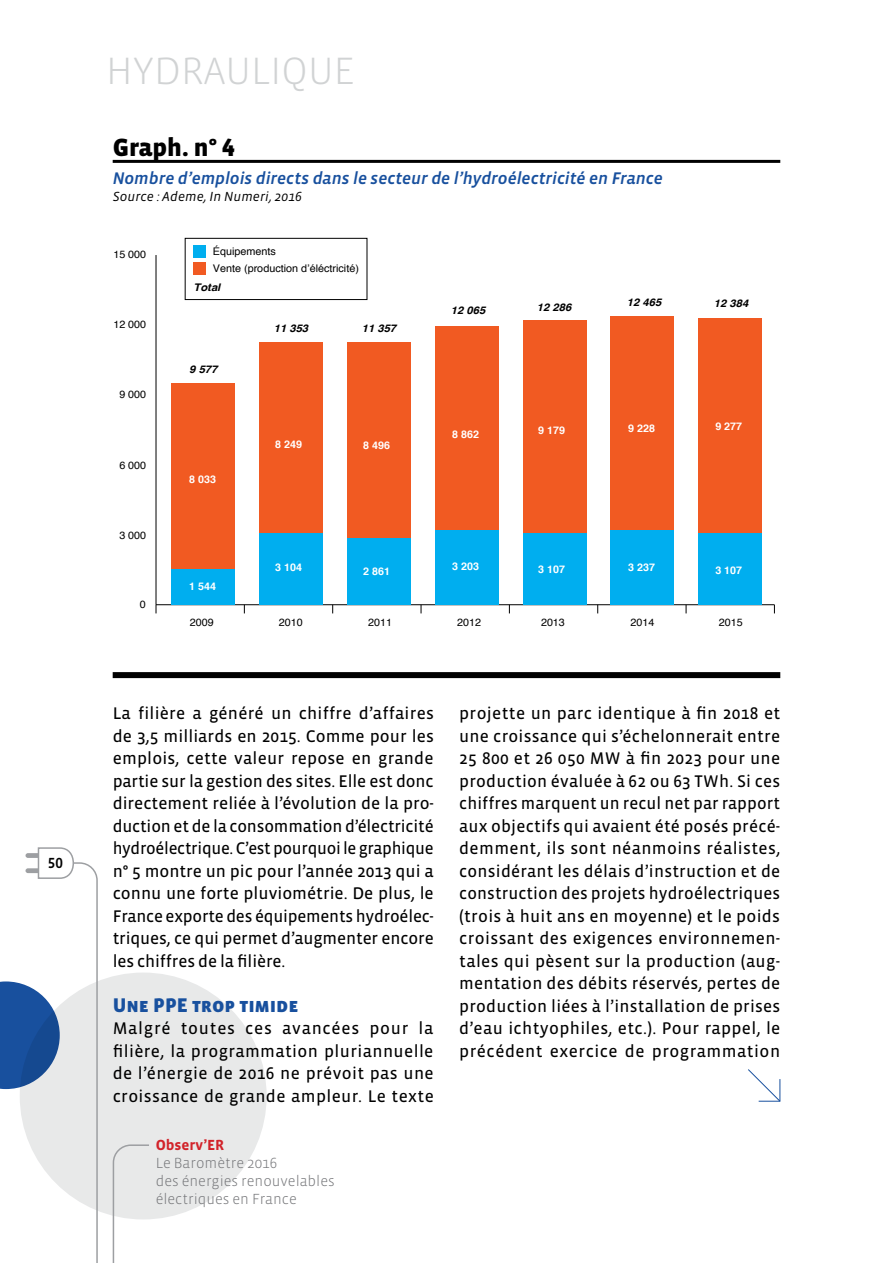
<style>
.page{position:relative;width:893px;height:1263px;background:#fff}
.page>*{position:absolute;margin:0;border:0;box-sizing:border-box;transform-origin:0 0}
.t1{font:300 39px "Vista Sans OT";color:#d1d3d4}
.t2{font:900 25.5px "Vista Sans OT";color:#000}
.t3{font:900 20.25px "Vista Sans OT";color:#18509e}
.t4{font:17.25px/22.5px "Vista Sans OT";letter-spacing:.02em;color:#000;text-align:justify}
.t5{font:italic 500 17.25px "Vista Sans OT";letter-spacing:-.005em;color:#18509e}
.t6{font:300 15px/18px "Vista Sans OT";color:#77787b}
.t7{font:700 15px "Vista Sans OT";color:#d2232a}
.t8{font:500 15px "Vista Sans OT";color:#000}
.t9{font:italic 13.5px "Vista Sans OT";letter-spacing:.005em;color:#000}
.t10{font:10.5px/17.5px "Helvetica";color:#000}
.t11{font:700 10.5px "Helvetica";color:#fff}
.t12{font:italic 700 10.5px "Helvetica";color:#000;scale:1.07 1}
</style>
<div class="page">
<div style="left:20px;top:972px;width:247px;height:247px;background:#e8e9e9;border-radius:50%"></div>
<svg style="left:112px;top:1144px;width:37px;height:119px"></svg>
<svg style="left:0;top:847px;width:99px;height:416px"></svg>
<svg style="left:748px;top:1069px;width:33px;height:33px"></svg>
<hr style="left:113px;top:160px;width:667px;height:3px;background:#000">
<hr style="left:156px;top:255px;width:1px;height:350px;background:#000">
<hr style="left:156px;top:604px;width:618px;height:1px;background:#000">
<div style="left:185px;top:238px;width:182px;height:62px;border:1px solid #000"></div>
<div style="left:193px;top:245px;width:13px;height:12px;background:#00aeef"></div>
<div style="left:193px;top:262px;width:13px;height:13px;background:#f15a22"></div>
<div style="left:171px;top:383px;width:64px;height:186px;background:#f15a22"></div>
<div style="left:259px;top:342px;width:63px;height:191px;background:#f15a22"></div>
<div style="left:347px;top:342px;width:63px;height:196px;background:#f15a22"></div>
<div style="left:435px;top:326px;width:63px;height:205px;background:#f15a22"></div>
<div style="left:523px;top:321px;width:63px;height:212px;background:#f15a22"></div>
<div style="left:611px;top:316px;width:63px;height:214px;background:#f15a22"></div>
<div style="left:699px;top:318px;width:63px;height:215px;background:#f15a22"></div>
<div style="left:171px;top:569px;width:64px;height:36px;background:#00aeef"></div>
<div style="left:259px;top:533px;width:63px;height:72px;background:#00aeef"></div>
<div style="left:347px;top:538px;width:63px;height:67px;background:#00aeef"></div>
<div style="left:435px;top:531px;width:63px;height:74px;background:#00aeef"></div>
<div style="left:523px;top:533px;width:63px;height:72px;background:#00aeef"></div>
<div style="left:611px;top:530px;width:63px;height:75px;background:#00aeef"></div>
<div style="left:699px;top:533px;width:63px;height:72px;background:#00aeef"></div>
<div style="left:113px;top:672px;width:667px;height:6px;background:#000"></div>
<p class="t8" style="left:48px;top:855px;width:17px">50</p>
<h1 class="t1" style="left:106px;top:50px;width:250px">HYDRAULIQUE</h1>
<h2 class="t2" style="left:113px;top:134px;width:124px">Graph. n° 4</h2>
<p class="t5" style="left:113px;top:169px;width:552px">Nombre d’emplois directs dans le secteur de l’hydroélectricité en France</p>
<p class="t9" style="left:113px;top:190px;width:191px">Source : Ademe, In Numeri, 2016</p>
<p class="t10" style="left:113px;top:246px;width:34px">15 000</p>
<p class="t10" style="left:113px;top:316px;width:34px">12 000</p>
<p class="t10" style="left:119px;top:386px;width:28px">9 000</p>
<p class="t10" style="left:119px;top:456px;width:28px">6 000</p>
<p class="t10" style="left:119px;top:526px;width:28px">3 000</p>
<p class="t10" style="left:140px;top:596px;width:7px">0</p>
<p class="t10" style="left:213px;top:243px;width:148px">Équipements<br>Vente (production d’éléctricité)</p>
<p class="t12" style="left:193px;top:279px;width:27px">Total</p>
<p class="t12" style="left:189px;top:360px;width:28px">9 577</p>
<p class="t11" style="left:189px;top:471px;width:28px">8 033</p>
<p class="t11" style="left:189px;top:578px;width:28px">1 544</p>
<p class="t12" style="left:274px;top:319px;width:34px">11 353</p>
<p class="t12" style="left:362px;top:319px;width:34px">11 357</p>
<p class="t11" style="left:275px;top:436px;width:28px">8 249</p>
<p class="t11" style="left:363px;top:437px;width:28px">8 496</p>
<p class="t11" style="left:275px;top:559px;width:28px">3 104</p>
<p class="t11" style="left:363px;top:563px;width:28px">2 861</p>
<p class="t12" style="left:451px;top:301px;width:34px">12 065</p>
<p class="t12" style="left:537px;top:298px;width:34px">12 286</p>
<p class="t11" style="left:452px;top:426px;width:28px">8 862</p>
<p class="t11" style="left:538px;top:422px;width:28px">9 179</p>
<p class="t11" style="left:452px;top:558px;width:28px">3 203</p>
<p class="t11" style="left:538px;top:561px;width:28px">3 107</p>
<p class="t12" style="left:627px;top:293px;width:34px">12 465</p>
<p class="t12" style="left:714px;top:294px;width:34px">12 384</p>
<p class="t11" style="left:628px;top:420px;width:28px">9 228</p>
<p class="t11" style="left:715px;top:418px;width:28px">9 277</p>
<p class="t11" style="left:628px;top:559px;width:28px">3 237</p>
<p class="t11" style="left:715px;top:562px;width:28px">3 107</p>
<p class="t10" style="left:190px;top:614px;width:25px">2009</p>
<p class="t10" style="left:279px;top:614px;width:25px">2010</p>
<p class="t10" style="left:368px;top:614px;width:25px">2011</p>
<p class="t10" style="left:457px;top:614px;width:25px">2012</p>
<p class="t10" style="left:541px;top:614px;width:25px">2013</p>
<p class="t10" style="left:630px;top:614px;width:25px">2014</p>
<p class="t10" style="left:719px;top:614px;width:25px">2015</p>
<p class="t4" style="left:113px;top:702px;width:323px">La filière a généré un chiffre d’affaires de 3,5 milliards en 2015. Comme pour les emplois, cette valeur repose en grande partie sur la gestion des sites. Elle est donc directement reliée à l’évolution de la pro&shy;duction et de la consommation d’électricité hydroélectrique. C’est pourquoi le graphique n° 5 montre un pic pour l’année 2013 qui a connu une forte pluviométrie. De plus, le France exporte des équipements hydroélec&shy;triques, ce qui permet d’augmenter encore les chiffres de la filière.</p>
<p class="t3" style="left:113px;top:994px;width:187px">Une PPE trop timide</p>
<p class="t4" style="left:113px;top:1017px;width:323px">Malgré toutes ces avancées pour la filière, la programmation pluriannuelle de l’énergie de 2016 ne prévoit pas une croissance de grande ampleur. Le texte</p>
<p class="t7" style="left:156px;top:1137px;width:70px">Observ’ER</p>
<p class="t6" style="left:156px;top:1154px;width:180px">Le Baromètre 2016<br>des énergies renouvelables électriques en France</p>
<p class="t4" style="left:459px;top:702px;width:323px">projette un parc identique à fin 2018 et une croissance qui s’échelonnerait entre 25 800 et 26 050 MW à fin 2023 pour une production évaluée à 62 ou 63 TWh. Si ces chiffres marquent un recul net par rapport aux objectifs qui avaient été posés précé&shy;demment, ils sont néanmoins réalistes, considérant les délais d’instruction et de construction des projets hydroélectriques (trois à huit ans en moyenne) et le poids croissant des exigences environnemen&shy;tales qui pèsent sur la production (aug&shy;mentation des débits réservés, pertes de production liées à l’installation de prises d’eau ichtyophiles, etc.). Pour rappel, le précédent exercice de programmation</p>
</div>
